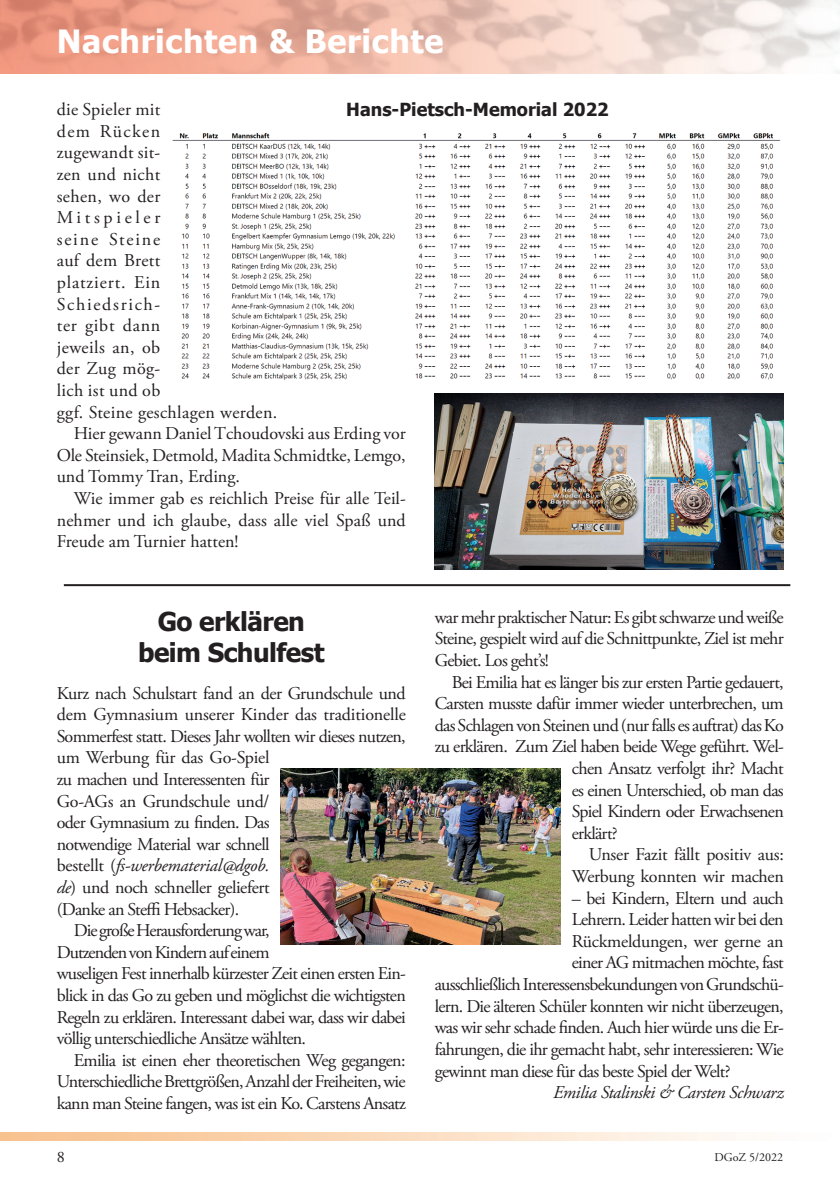
<style>
.page{position:relative;width:840px;height:1191px;background:#fff}
.page>*{position:absolute;margin:0;border:0;box-sizing:border-box;transform-origin:0 0}
.t1{font:700 32px "Tahoma";letter-spacing:.02em;color:#fff}
.t2{font:700 26px/31.2px "Tahoma";letter-spacing:-.02em;color:#231f20;text-align:center}
.t3{font:18px/21.6px "Adobe Garamond Pro";letter-spacing:-.04em;color:#231f20;text-align:justify}
.t4{font:18px "Adobe Garamond Pro";letter-spacing:-.01em;color:#231f20}
.t5{font:18px "Adobe Garamond Pro";letter-spacing:.02em;color:#231f20}
.t6{font:18px "Adobe Garamond Pro";color:#231f20}
.t7{font:18px "Adobe Garamond Pro";letter-spacing:-.015em;color:#231f20}
.t8{font:italic 18px "Adobe Garamond Pro";letter-spacing:-.02em;color:#231f20}
.t9{font:18px "Adobe Garamond Pro";letter-spacing:-.005em;color:#231f20}
.t10{font:18px "Adobe Garamond Pro";letter-spacing:.005em;color:#231f20}
.t11{font:700 18px "Tahoma";color:#231f20}
.t12{font:18px "Adobe Garamond Pro";letter-spacing:-.02em;color:#231f20}
.t13{font:18px "Adobe Garamond Pro";letter-spacing:.015em;color:#231f20}
.t14{font:18px "Adobe Garamond Pro";letter-spacing:.05em;color:#231f20}
.t15{font:18px "Adobe Garamond Pro";letter-spacing:.095em;color:#231f20}
.t16{font:18px "Adobe Garamond Pro";letter-spacing:.025em;color:#231f20}
.t17{font:18px "Adobe Garamond Pro";letter-spacing:.1em;color:#231f20}
.t18{font:18px "Adobe Garamond Pro";letter-spacing:.04em;color:#231f20}
.t19{font:18px "Adobe Garamond Pro";letter-spacing:.205em;color:#231f20}
.t20{font:18px "Adobe Garamond Pro";letter-spacing:.08em;color:#231f20}
.t21{font:16px "Adobe Garamond Pro";color:#231f20}
.t22{font:12px "Adobe Garamond Pro";color:#231f20}
.s1{font-style:normal}
.s2{font-style:italic}
</style>
<div class="page">
<img style="left:0;top:0;width:839px;height:74px">
<img style="left:172px;top:133px;width:609px;height:248px">
<img style="left:434px;top:393px;width:348px;height:176px">
<img style="left:281px;top:768px;width:279px;height:176px">
<hr style="left:64px;top:584px;width:725px;height:2px;background:#231f20">
<h1 class="t1" style="left:57px;top:19px;width:388px">Nachrichten &amp; Berichte</h1>
<p class="t5" style="left:57px;top:99px;width:105px">die Spieler mit</p>
<p class="t11" style="left:346px;top:97px;width:264px">Hans-Pietsch-Memorial 2022</p>
<p class="t20" style="left:57px;top:120px;width:105px">dem Rücken</p>
<p class="t13" style="left:57px;top:142px;width:105px">zugewandt sit-</p>
<p class="t5" style="left:57px;top:163px;width:105px">zen und nicht</p>
<p class="t5" style="left:57px;top:185px;width:105px">sehen, wo der</p>
<p class="t19" style="left:57px;top:207px;width:105px">Mitspieler</p>
<p class="t17" style="left:57px;top:228px;width:105px">seine Steine</p>
<p class="t5" style="left:57px;top:250px;width:105px">auf dem Brett</p>
<p class="t14" style="left:57px;top:271px;width:105px">platziert. Ein</p>
<p class="t15" style="left:57px;top:293px;width:105px">Schiedsrich-</p>
<p class="t18" style="left:57px;top:315px;width:105px">ter gibt dann</p>
<p class="t16" style="left:57px;top:336px;width:105px">jeweils an, ob</p>
<p class="t5" style="left:57px;top:358px;width:105px">der Zug mög-</p>
<p class="t5" style="left:57px;top:379px;width:105px">lich ist und ob</p>
<p class="t5" style="left:57px;top:401px;width:222px">ggf. Steine geschlagen werden.</p>
<p class="t9" style="left:74px;top:423px;width:333px">Hier gewann Daniel Tchoudovski aus Erding vor</p>
<p class="t4" style="left:57px;top:444px;width:350px">Ole Steinsiek, Detmold, Madita Schmidtke, Lemgo,</p>
<p class="t6" style="left:57px;top:466px;width:185px">und Tommy Tran, Erding.</p>
<p class="t6" style="left:74px;top:487px;width:333px">Wie immer gab es reichlich Preise für alle Teil-</p>
<p class="t10" style="left:57px;top:509px;width:350px">nehmer und ich glaube, dass alle viel Spaß und</p>
<p class="t6" style="left:57px;top:531px;width:183px">Freude am Turnier hatten!</p>
<h2 class="t2" style="left:138px;top:607px;width:188px">Go erklären beim Schulfest</h2>
<p class="t3" style="left:57px;top:682px;width:350px">Kurz nach Schulstart fand an der Grundschule und</p>
<p class="t4" style="left:57px;top:703px;width:350px">dem Gymnasium unserer Kinder das traditionelle</p>
<p class="t3" style="left:57px;top:726px;width:350px">Sommerfest statt. Dieses Jahr wollten wir dieses nutzen,</p>
<p class="t7" style="left:57px;top:747px;width:214px">um Werbung für das Go-Spiel</p>
<p class="t3" style="left:57px;top:769px;width:214px">zu machen und Interessenten für</p>
<p class="t7" style="left:57px;top:790px;width:214px">Go-AGs an Grundschule und/</p>
<p class="t3" style="left:57px;top:812px;width:214px">oder Gymnasium zu finden. Das</p>
<p class="t3" style="left:57px;top:834px;width:214px">notwendige Material war schnell</p>
<p class="t8" style="left:57px;top:855px;width:214px"><span class="s1">bestellt (</span>fs-werbematerial@dgob.</p>
<p class="t3" style="left:57px;top:877px;width:214px"><span class="s2">de</span>) und noch schneller geliefert</p>
<p class="t3" style="left:57px;top:898px;width:184px">(Danke an Steffi Hebsacker).</p>
<p class="t3" style="left:74px;top:920px;width:197px">Die große Herausforderung war,</p>
<p class="t3" style="left:57px;top:942px;width:214px">Dutzenden von Kindern auf einem</p>
<p class="t3" style="left:57px;top:963px;width:350px">wuseligen Fest innerhalb kürzester Zeit einen ersten Ein-</p>
<p class="t3" style="left:57px;top:985px;width:350px">blick in das Go zu geben und möglichst die wichtigsten</p>
<p class="t3" style="left:57px;top:1006px;width:350px">Regeln zu erklären. Interessant dabei war, dass wir dabei</p>
<p class="t3" style="left:57px;top:1028px;width:251px">völlig unterschiedliche Ansätze wählten.</p>
<p class="t3" style="left:74px;top:1050px;width:333px">Emilia ist einen eher theoretischen Weg gegangen:</p>
<p class="t3" style="left:57px;top:1071px;width:350px">Unterschiedliche Brettgrößen, Anzahl der Freiheiten, wie</p>
<p class="t3" style="left:57px;top:1093px;width:350px">kann man Steine fangen, was ist ein Ko. Carstens Ansatz</p>
<p class="t3" style="left:434px;top:607px;width:350px">war mehr praktischer Natur: Es gibt schwarze und weiße Steine, gespielt wird auf die Schnittpunkte, Ziel ist mehr Gebiet. Los geht’s!</p>
<p class="t3" style="left:451px;top:671px;width:333px">Bei Emilia hat es länger bis zur ersten Partie gedauert,</p>
<p class="t3" style="left:434px;top:693px;width:350px">Carsten musste dafür immer wieder unterbrechen, um</p>
<p class="t3" style="left:434px;top:715px;width:350px">das Schlagen von Steinen und (nur falls es auftrat) das Ko</p>
<p class="t3" style="left:434px;top:736px;width:350px">zu erklären. Zum Ziel haben beide Wege geführt. Wel-</p>
<p class="t3" style="left:571px;top:758px;width:213px">chen Ansatz verfolgt ihr? Macht</p>
<p class="t3" style="left:571px;top:779px;width:213px">es einen Unterschied, ob man das</p>
<p class="t3" style="left:571px;top:801px;width:213px">Spiel Kindern oder Erwachsenen</p>
<p class="t3" style="left:571px;top:823px;width:47px">erklärt?</p>
<p class="t4" style="left:588px;top:844px;width:196px">Unser Fazit fällt positiv aus:</p>
<p class="t12" style="left:571px;top:865px;width:213px">Werbung konnten wir machen</p>
<p class="t3" style="left:571px;top:887px;width:213px">– bei Kindern, Eltern und auch</p>
<p class="t3" style="left:571px;top:909px;width:213px">Lehrern. Leider hatten wir bei den</p>
<p class="t7" style="left:571px;top:930px;width:213px">Rückmeldungen, wer gerne an</p>
<p class="t3" style="left:571px;top:952px;width:213px">einer AG mitmachen möchte, fast</p>
<p class="t3" style="left:434px;top:974px;width:350px">ausschließlich Interessensbekundungen von Grundschü-</p>
<p class="t3" style="left:434px;top:995px;width:350px">lern. Die älteren Schüler konnten wir nicht überzeugen,</p>
<p class="t3" style="left:434px;top:1017px;width:350px">was wir sehr schade finden. Auch hier würde uns die Er-</p>
<p class="t3" style="left:434px;top:1039px;width:350px">fahrungen, die ihr gemacht habt, sehr interessieren: Wie</p>
<p class="t3" style="left:434px;top:1060px;width:297px">gewinnt man diese für das beste Spiel der Welt?</p>
<p class="t8" style="left:553px;top:1081px;width:232px">Emilia Stalinski &amp; Carsten Schwarz</p>
<p class="t21" style="left:57px;top:1146px;width:9px">8</p>
<p class="t22" style="left:714px;top:1150px;width:70px">DGoZ 5/2022</p>
</div>
